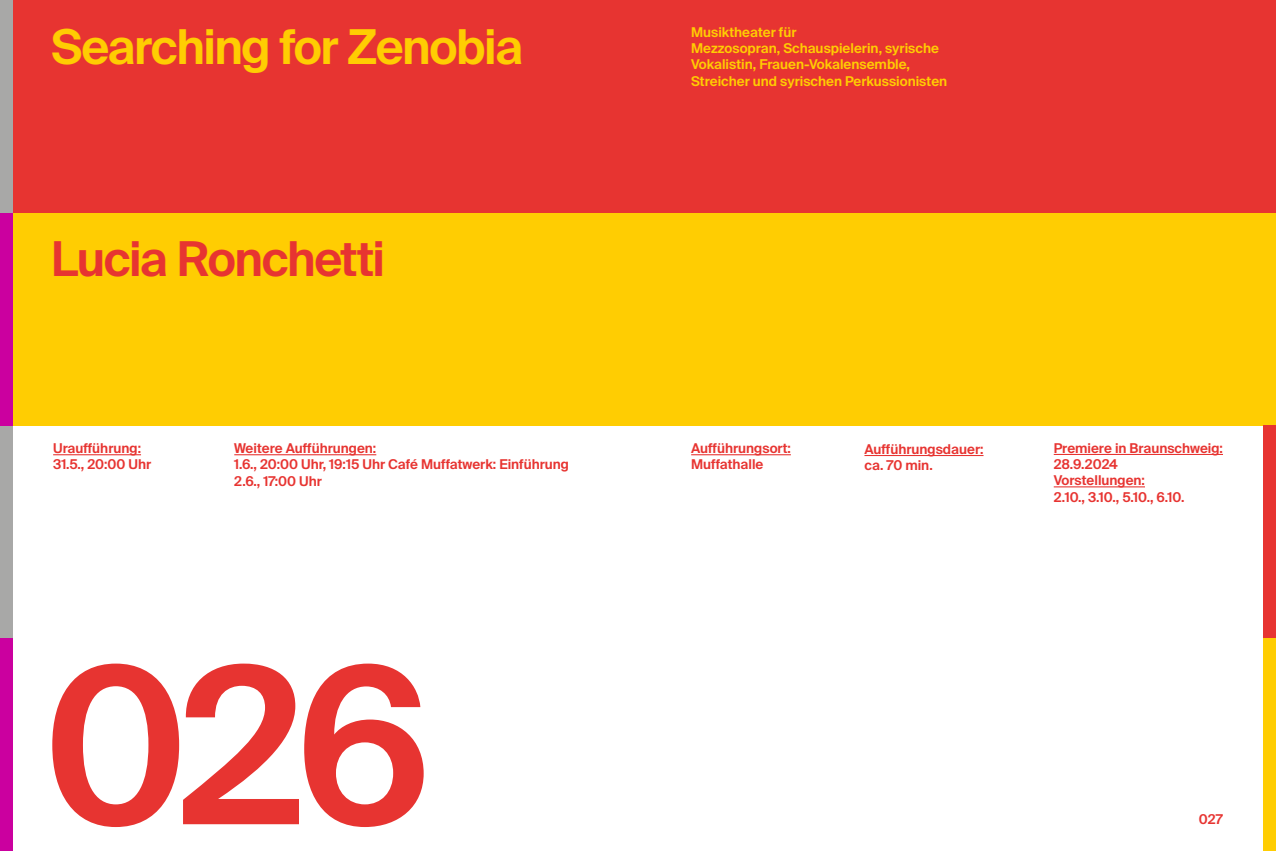
<style>
.page{position:relative;width:1276px;height:851px;background:#fff}
.page>*{position:absolute;margin:0;border:0;box-sizing:border-box;transform-origin:0 0}
.t1{font:600 217.5px "Suisse Intl";color:#e73431}
.t2{font:600 48px "Suisse Intl";letter-spacing:-.03em;color:#ffcd02}
.t3{font:600 48px "Suisse Intl";letter-spacing:-.03em;color:#e73431}
.t4{font:600 13.5px/16.2px "Suisse Intl";color:#e73431}
.t5{font:600 13.5px/16.2px "Suisse Intl";color:#ffcd02}
</style>
<div class="page">
<div style="left:0;top:0;width:1276px;height:213px;background:#e73431"></div>
<div style="left:0;top:213px;width:1276px;height:212px;background:#ffcd02"></div>
<hr style="left:1053px;top:454px;width:170px;height:1px;background:#e73431">
<hr style="left:1053px;top:486px;width:92px;height:1px;background:#e73431">
<div style="left:0;top:425px;width:13px;height:213px;background:#a8a8a7"></div>
<div style="left:0;top:638px;width:13px;height:212px;background:#cb009f"></div>
<div style="left:0;top:213px;width:13px;height:212px;background:#cb009f"></div>
<div style="left:0;top:0;width:13px;height:213px;background:#a8a8a7"></div>
<hr style="left:691px;top:454px;width:100px;height:1px;background:#e73431">
<hr style="left:864px;top:455px;width:119px;height:1px;background:#e73431">
<hr style="left:53px;top:454px;width:88px;height:1px;background:#e73431">
<hr style="left:234px;top:454px;width:142px;height:1px;background:#e73431">
<div style="left:1263px;top:425px;width:13px;height:213px;background:#e73431"></div>
<div style="left:1263px;top:638px;width:13px;height:212px;background:#ffcd02"></div>
<h2 class="t2" style="left:51px;top:19px;width:473px">Searching for Zenobia</h2>
<h2 class="t3" style="left:51px;top:231px;width:335px">Lucia Ronchetti</h2>
<p class="t4" style="left:53px;top:440px;width:99px">Uraufführung:<br>31.5., 20:00 Uhr</p>
<p class="t4" style="left:234px;top:440px;width:336px">Weitere Aufführungen:<br>1.6., 20:00 Uhr, 19:15 Uhr Café Muffatwerk: Einführung<br>2.6., 17:00 Uhr</p>
<h1 class="t1" style="left:44px;top:620px;width:390px">026</h1>
<p class="t5" style="left:691px;top:24px;width:258px">Musiktheater für<br>Mezzosopran, Schauspielerin, syrische Vokalistin, Frauen-Vokalensemble, Streicher und syrischen Perkussionisten</p>
<p class="t4" style="left:691px;top:440px;width:101px">Aufführungsort:<br>Muffathalle</p>
<p class="t4" style="left:864px;top:441px;width:121px">Aufführungsdauer: ca. 70 min.</p>
<p class="t4" style="left:1053px;top:440px;width:171px">Premiere in Braunschweig:<br>28.9.2024<br>Vorstellungen:<br>2.10., 3.10., 5.10., 6.10.</p>
<p class="t4" style="left:1199px;top:811px;width:26px">027</p>
</div>
